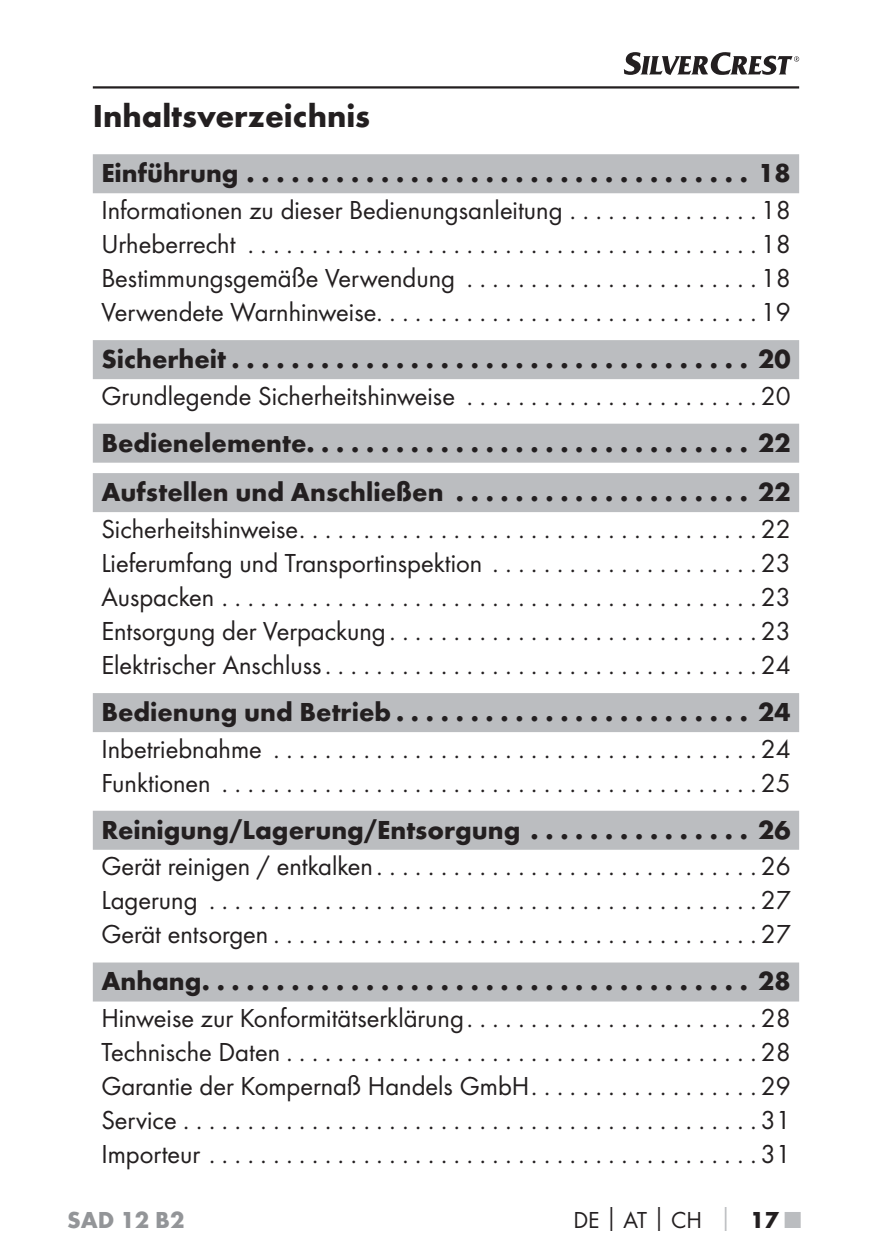
<style>
.page{position:relative;width:892px;height:1259px;background:#fff}
.page>*{position:absolute;margin:0;border:0;box-sizing:border-box;transform-origin:0 0}
.t1{font:700 33px "Futura";color:#231f20}
.t2{font:27px/34.2px "Futura Boo";color:#231f20;text-align:justify}
.t3{font:700 27px/49.5px "Futura";color:#231f20}
.t4{font:24px "Futura Boo";color:#231f20}
.t5{font:700 24px "Futura";color:#939598}
.s1{font-family:"Futura";font-weight:700}
.s2{font-family:"Futura";font-weight:700;color:#bbbdc0}
</style>
<div class="page">
<hr style="left:93px;top:86px;width:706px;height:3px;background:#231f20">
<svg style="left:623px;top:52px;width:176px;height:23px"></svg>
<div style="left:93px;top:154px;width:706px;height:39px;background:#bbbdc0"></div>
<div style="left:93px;top:340px;width:706px;height:39px;background:#bbbdc0"></div>
<div style="left:93px;top:424px;width:706px;height:39px;background:#bbbdc0"></div>
<div style="left:93px;top:473px;width:706px;height:39px;background:#bbbdc0"></div>
<div style="left:93px;top:693px;width:706px;height:39px;background:#bbbdc0"></div>
<div style="left:93px;top:810px;width:706px;height:39px;background:#bbbdc0"></div>
<div style="left:93px;top:962px;width:706px;height:39px;background:#bbbdc0"></div>
<p class="t1" style="left:93px;top:103px;width:279px">Inhaltsverzeichnis</p>
<p class="t3" style="left:101px;top:151px;width:690px">Einführung .................................. 18</p>
<p class="t2" style="left:101px;top:194px;width:690px">Informationen zu dieser Bedienungsanleitung . . . . . . . . . . . . . . . 18<br>Urheberrecht ........................................18<br>Bestimmungsgemäße Verwendung . . . . . . . . . . . . . . . . . . . . . . . 18<br>Verwendete Warnhinweise ..............................19</p>
<p class="t3" style="left:101px;top:336px;width:690px">Sicherheit ................................... 20</p>
<p class="t2" style="left:101px;top:380px;width:690px">Grundlegende Sicherheitshinweise . . . . . . . . . . . . . . . . . . . . . . . 20</p>
<p class="t3" style="left:101px;top:420px;width:690px">Bedienelemente. . . . . . . . . . . . . . . . . . . . . . . . . . . . . . 22<br>Aufstellen und Anschließen . . . . . . . . . . . . . . . . . . . . 22</p>
<p class="t2" style="left:101px;top:513px;width:690px">Sicherheitshinweise ....................................22<br>Lieferumfang und Transportinspektion . . . . . . . . . . . . . . . . . . . . . 23<br>Auspacken ..........................................23<br>Entsorgung der Verpackung .............................23<br>Elektrischer Anschluss ..................................24</p>
<p class="t3" style="left:101px;top:689px;width:690px">Bedienung und Betrieb ........................ 24</p>
<p class="t2" style="left:101px;top:733px;width:690px">Inbetriebnahme ......................................24<br>Funktionen ..........................................25</p>
<p class="t3" style="left:101px;top:807px;width:690px">Reinigung/Lagerung/Entsorgung . . . . . . . . . . . . . . . 26</p>
<p class="t2" style="left:101px;top:850px;width:690px">Gerät reinigen / entkalken ..............................26<br>Lagerung ...........................................27<br>Gerät entsorgen ......................................27</p>
<p class="t3" style="left:101px;top:959px;width:690px">Anhang ..................................... 28</p>
<p class="t2" style="left:101px;top:1002px;width:690px">Hinweise zur Konformitätserklärung . . . . . . . . . . . . . . . . . . . . . . . 28<br>Technische Daten .....................................28<br>Garantie der Kompernaß Handels GmbH . . . . . . . . . . . . . . . . . . 29<br>Service .............................................31<br>Importeur ...........................................31</p>
<p class="t5" style="left:67px;top:1210px;width:119px">SAD 12 B2</p>
<p class="t4" style="left:573px;top:1208px;width:229px">DE<span class="s1">│</span>AT<span class="s1">│</span>CH <span class="s2">│</span> <span class="s1">17</span> <span class="s2">■</span></p>
</div>
